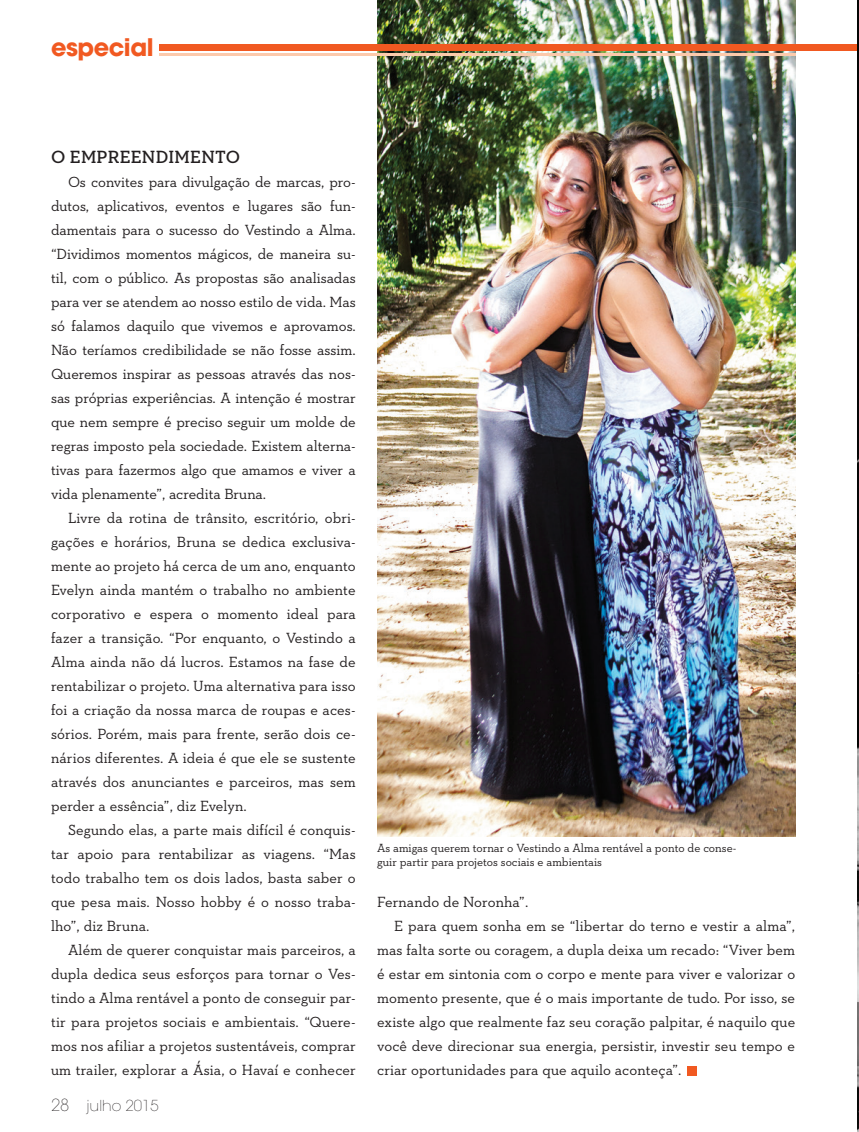
<style>
.page{position:relative;width:859px;height:1132px;background:#fff}
.page>*{position:absolute;margin:0;border:0;box-sizing:border-box;transform-origin:0 0}
.t1{font:700 24px "ITC Avant Garde Pro";letter-spacing:-.02em;color:#f15921}
.t2{font:600 18px "Neutraface Slab Text";letter-spacing:.01em;color:#231f20}
.t3{font:200 16.5px "ITC Avant Garde Pro";color:#231f20}
.t4{font:15px/24px "Neutraface Slab Text";letter-spacing:.005em;color:#231f20;text-align:justify}
.t5{font:200 15px "ITC Avant Garde Pro";color:#231f20}
.t6{font:12px/14.4px "Neutraface Slab Text";color:#231f20}
</style>
<div class="page">
<img style="left:377px;top:0;width:418px;height:836px">
<div style="left:687px;top:1065px;width:10px;height:10px;background:#f15921"></div>
<div style="left:159px;top:44px;width:700px;height:7px;background:#f15921"></div>
<hr style="left:159px;top:54px;width:636px;height:2px;background:#fccaac">
<img style="left:858px;top:0;width:1px;height:1131px">
<h1 class="t1" style="left:51px;top:31px;width:104px">especial</h1>
<p class="t2" style="left:51px;top:145px;width:190px">O EMPREENDIMENTO</p>
<p class="t4" style="left:51px;top:169px;width:306px;text-indent:17px">Os convites para divulgação de marcas, pro&shy;dutos, aplicativos, eventos e lugares são fun&shy;damentais para o sucesso do Vestindo a Alma. “Dividimos momentos mágicos, de maneira su&shy;til, com o público. As propostas são analisadas para ver se atendem ao nosso estilo de vida. Mas só falamos daquilo que vivemos e aprovamos.<br>Não teríamos credibilidade se não fosse assim.<br>Queremos inspirar as pessoas através das nos&shy;sas próprias experiências. A intenção é mostrar que nem sempre é preciso seguir um molde de regras imposto pela sociedade. Existem alterna&shy;tivas para fazermos algo que amamos e viver a vida plenamente”, acredita Bruna.</p>
<p class="t4" style="left:51px;top:505px;width:306px;text-indent:17px">Livre da rotina de trânsito, escritório, obri&shy;gações e horários, Bruna se dedica exclusiva&shy;mente ao projeto há cerca de um ano, enquanto Evelyn ainda mantém o trabalho no ambiente corporativo e espera o momento ideal para fazer a transição. “Por enquanto, o Vestindo a Alma ainda não dá lucros. Estamos na fase de rentabilizar o projeto. Uma alternativa para isso foi a criação da nossa marca de roupas e aces&shy;sórios. Porém, mais para frente, serão dois ce&shy;nários diferentes. A ideia é que ele se sustente através dos anunciantes e parceiros, mas sem perder a essência”, diz Evelyn.</p>
<p class="t4" style="left:51px;top:817px;width:306px;text-indent:17px">Segundo elas, a parte mais difícil é conquis&shy;tar apoio para rentabilizar as viagens. “Mas todo trabalho tem os dois lados, basta saber o que pesa mais. Nosso hobby é o nosso traba&shy;lho”, diz Bruna.</p>
<p class="t4" style="left:51px;top:937px;width:306px;text-indent:17px">Além de querer conquistar mais parceiros, a dupla dedica seus esforços para tornar o Ves&shy;tindo a Alma rentável a ponto de conseguir par&shy;tir para projetos sociais e ambientais. “Quere&shy;mos nos afiliar a projetos sustentáveis, comprar um trailer, explorar a Ásia, o Havaí e conhecer</p>
<p class="t3" style="left:51px;top:1093px;width:20px">28</p>
<p class="t5" style="left:86px;top:1095px;width:74px">julho 2015</p>
<p class="t6" style="left:377px;top:840px;width:361px">As amigas querem tornar o Vestindo a Alma rentável a ponto de conse&shy;guir partir para projetos sociais e ambientais</p>
<p class="t4" style="left:377px;top:889px;width:153px">Fernando de Noronha”.</p>
<p class="t4" style="left:394px;top:913px;width:403px">E para quem sonha em se “libertar do terno e vestir a alma”,</p>
<p class="t4" style="left:377px;top:937px;width:420px">mas falta sorte ou coragem, a dupla deixa um recado: “Viver bem</p>
<p class="t4" style="left:377px;top:961px;width:420px">é estar em sintonia com o corpo e mente para viver e valorizar o</p>
<p class="t4" style="left:377px;top:985px;width:420px">momento presente, que é o mais importante de tudo. Por isso, se</p>
<p class="t4" style="left:377px;top:1009px;width:420px">existe algo que realmente faz seu coração palpitar, é naquilo que</p>
<p class="t4" style="left:377px;top:1033px;width:420px">você deve direcionar sua energia, persistir, investir seu tempo e</p>
<p class="t4" style="left:377px;top:1057px;width:306px">criar oportunidades para que aquilo aconteça”.</p>
</div>
